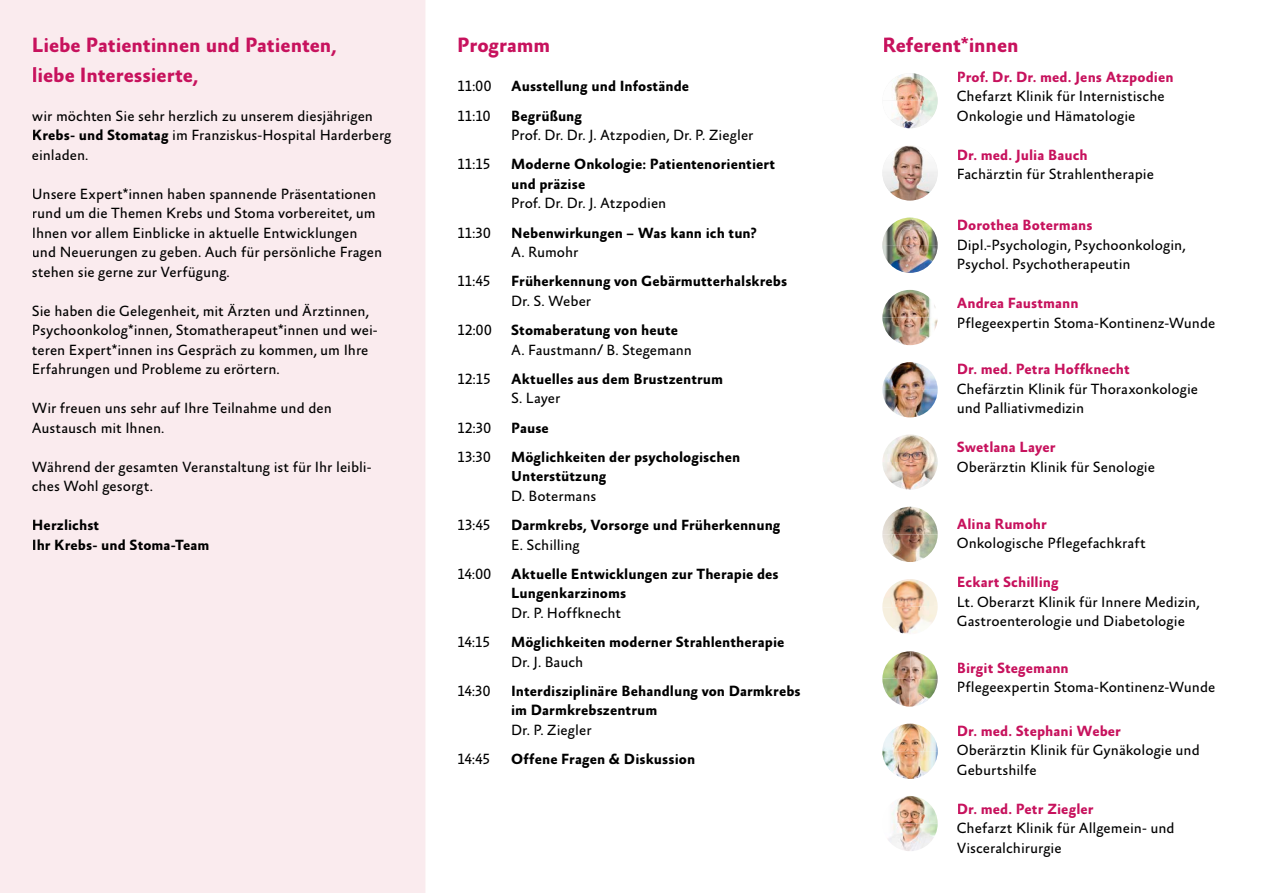
<style>
.page{position:relative;width:1263px;height:893px;background:#fff}
.page>*{position:absolute;margin:0;border:0;box-sizing:border-box;transform-origin:0 0}
.t1{font:700 21px/29.2px "Absara Sans TF";letter-spacing:-.005em;color:#c7125d}
.t2{font:15px/19.5px "Absara Sans TF";color:#000}
.t3{font:700 15px/19.5px "Absara Sans TF";letter-spacing:.005em;color:#000}
.t4{font:700 15px "Absara Sans TF";letter-spacing:.005em;color:#c7125d}
.s1{font-weight:700}
</style>
<div class="page">
<div style="left:0;top:0;width:425px;height:893px;background:#faebee"></div>
<div style="left:34px;top:37px;width:303px;height:19px;background:#faebee"></div>
<div style="left:33px;top:67px;width:165px;height:19px;background:#faebee"></div>
<div style="left:32px;top:110px;width:341px;height:15px;background:#faebee"></div>
<div style="left:33px;top:129px;width:135px;height:15px;background:#faebee"></div>
<div style="left:169px;top:129px;width:223px;height:15px;background:#faebee"></div>
<div style="left:33px;top:149px;width:55px;height:11px;background:#faebee"></div>
<div style="left:33px;top:188px;width:343px;height:14px;background:#faebee"></div>
<div style="left:33px;top:207px;width:343px;height:14px;background:#faebee"></div>
<div style="left:33px;top:227px;width:324px;height:15px;background:#faebee"></div>
<div style="left:33px;top:246px;width:349px;height:15px;background:#faebee"></div>
<div style="left:33px;top:266px;width:196px;height:15px;background:#faebee"></div>
<div style="left:33px;top:303px;width:336px;height:17px;background:#faebee"></div>
<div style="left:33px;top:324px;width:344px;height:15px;background:#faebee"></div>
<div style="left:32px;top:344px;width:336px;height:14px;background:#faebee"></div>
<div style="left:33px;top:363px;width:247px;height:15px;background:#faebee"></div>
<div style="left:32px;top:402px;width:300px;height:11px;background:#faebee"></div>
<div style="left:32px;top:422px;width:132px;height:11px;background:#faebee"></div>
<div style="left:32px;top:461px;width:339px;height:15px;background:#faebee"></div>
<div style="left:33px;top:480px;width:120px;height:15px;background:#faebee"></div>
<div style="left:33px;top:519px;width:196px;height:11px;background:#faebee"></div>
<div style="left:33px;top:539px;width:176px;height:11px;background:#faebee"></div>
<img style="left:882px;top:290px;width:56px;height:55px">
<img style="left:891px;top:73px;width:47px;height:55px">
<img style="left:882px;top:145px;width:56px;height:56px">
<img style="left:882px;top:218px;width:56px;height:55px">
<img style="left:882px;top:362px;width:56px;height:55px">
<img style="left:882px;top:507px;width:56px;height:55px">
<img style="left:882px;top:579px;width:56px;height:27px">
<img style="left:882px;top:606px;width:56px;height:28px">
<img style="left:882px;top:724px;width:56px;height:55px">
<img style="left:882px;top:651px;width:56px;height:56px">
<img style="left:888px;top:796px;width:50px;height:55px">
<img style="left:882px;top:434px;width:56px;height:56px">
<h1 class="t1" style="left:32px;top:32px;width:306px">Liebe Patientinnen und Patienten, liebe Interessierte,</h1>
<p class="t2" style="left:32px;top:106px;width:361px">wir möchten Sie sehr herzlich zu unserem diesjährigen<br><span class="s1">Krebs- und Stomatag</span> im Franziskus-Hospital Harderberg einladen.</p>
<p class="t2" style="left:32px;top:184px;width:352px">Unsere Expert*innen haben spannende Präsentationen rund um die Themen Krebs und Stoma vorbereitet, um Ihnen vor allem Einblicke in aktuelle Entwicklungen und Neuerungen zu geben. Auch für persönliche Fragen stehen sie gerne zur Verfügung.</p>
<p class="t2" style="left:32px;top:301px;width:347px">Sie haben die Gelegenheit, mit Ärzten und Ärztinnen, Psychoonkolog*innen, Stomatherapeut*innen und wei&shy;teren Expert*innen ins Gespräch zu kommen, um Ihre Erfahrungen und Probleme zu erörtern.</p>
<p class="t2" style="left:32px;top:399px;width:301px">Wir freuen uns sehr auf Ihre Teilnahme und den<br>Austausch mit Ihnen.</p>
<p class="t2" style="left:32px;top:457px;width:341px">Während der gesamten Veranstaltung ist für Ihr leibli&shy;ches Wohl gesorgt.</p>
<p class="t3" style="left:32px;top:516px;width:179px">Herzlichst<br>Ihr Krebs- und Stoma-Team</p>
<h1 class="t1" style="left:457px;top:32px;width:95px">Programm</h1>
<p class="t2" style="left:457px;top:77px;width:36px">11:00</p>
<p class="t3" style="left:511px;top:77px;width:179px">Ausstellung und Infostände</p>
<p class="t2" style="left:457px;top:106px;width:35px">11:10</p>
<p class="t3" style="left:511px;top:106px;width:72px">Begrüßung</p>
<p class="t2" style="left:511px;top:126px;width:244px">Prof. Dr. Dr. J. Atzpodien, Dr. P. Ziegler</p>
<p class="t2" style="left:457px;top:155px;width:35px">11:15</p>
<p class="t3" style="left:511px;top:155px;width:266px">Moderne Onkologie: Patientenorientiert und präzise</p>
<p class="t2" style="left:511px;top:194px;width:157px">Prof. Dr. Dr. J. Atzpodien</p>
<p class="t2" style="left:457px;top:223px;width:35px">11:30</p>
<p class="t3" style="left:511px;top:223px;width:247px">Nebenwirkungen – Was kann ich tun?</p>
<p class="t2" style="left:511px;top:243px;width:69px">A. Rumohr</p>
<p class="t2" style="left:457px;top:272px;width:35px">11:45</p>
<p class="t3" style="left:511px;top:272px;width:278px">Früherkennung von Gebärmutterhalskrebs</p>
<p class="t2" style="left:511px;top:292px;width:82px">Dr. S. Weber</p>
<p class="t2" style="left:457px;top:321px;width:36px">12:00</p>
<p class="t3" style="left:511px;top:321px;width:168px">Stomaberatung von heute</p>
<p class="t2" style="left:511px;top:340px;width:182px">A. Faustmann/ B. Stegemann</p>
<p class="t2" style="left:457px;top:370px;width:35px">12:15</p>
<p class="t3" style="left:511px;top:370px;width:214px">Aktuelles aus dem Brustzentrum</p>
<p class="t2" style="left:511px;top:389px;width:51px">S. Layer</p>
<p class="t2" style="left:457px;top:418px;width:36px">12:30</p>
<p class="t3" style="left:511px;top:418px;width:39px">Pause</p>
<p class="t2" style="left:457px;top:448px;width:35px">13:30</p>
<p class="t3" style="left:511px;top:448px;width:231px">Möglichkeiten der psychologischen<br>Unterstützung</p>
<p class="t2" style="left:511px;top:487px;width:87px">D. Botermans</p>
<p class="t2" style="left:457px;top:516px;width:35px">13:45</p>
<p class="t3" style="left:511px;top:516px;width:271px">Darmkrebs, Vorsorge und Früherkennung</p>
<p class="t2" style="left:511px;top:535px;width:70px">E. Schilling</p>
<p class="t2" style="left:457px;top:565px;width:36px">14:00</p>
<p class="t3" style="left:511px;top:565px;width:269px">Aktuelle Entwicklungen zur Therapie des<br>Lungenkarzinoms</p>
<p class="t2" style="left:511px;top:604px;width:111px">Dr. P. Hoffknecht</p>
<p class="t2" style="left:457px;top:633px;width:35px">14:15</p>
<p class="t3" style="left:511px;top:633px;width:275px">Möglichkeiten moderner Strahlentherapie</p>
<p class="t2" style="left:511px;top:652px;width:74px">Dr. J. Bauch</p>
<p class="t2" style="left:457px;top:682px;width:35px">14:30</p>
<p class="t3" style="left:511px;top:682px;width:291px">Interdisziplinäre Behandlung von Darmkrebs im Darmkrebszentrum</p>
<p class="t2" style="left:511px;top:721px;width:82px">Dr. P. Ziegler</p>
<p class="t2" style="left:457px;top:750px;width:35px">14:45</p>
<p class="t3" style="left:511px;top:750px;width:186px">Offene Fragen &amp; Diskussion</p>
<h1 class="t1" style="left:882px;top:32px;width:138px">Referent*innen</h1>
<p class="t4" style="left:957px;top:69px;width:218px">Prof. Dr. Dr. med. Jens Atzpodien</p>
<p class="t2" style="left:957px;top:87px;width:209px">Chefarzt Klinik für Internistische<br>Onkologie und Hämatologie</p>
<p class="t4" style="left:957px;top:147px;width:133px">Dr. med. Julia Bauch</p>
<p class="t2" style="left:957px;top:165px;width:199px">Fachärztin für Strahlentherapie</p>
<p class="t4" style="left:957px;top:217px;width:137px">Dorothea Botermans</p>
<p class="t2" style="left:957px;top:236px;width:230px">Dipl.-Psychologin, Psychoonkologin,<br>Psychol. Psychotherapeutin</p>
<p class="t4" style="left:957px;top:295px;width:123px">Andrea Faustmann</p>
<p class="t2" style="left:957px;top:314px;width:260px">Pflegeexpertin Stoma-Kontinenz-Wunde</p>
<p class="t4" style="left:957px;top:361px;width:175px">Dr. med. Petra Hoffknecht</p>
<p class="t2" style="left:957px;top:380px;width:243px">Chefärztin Klinik für Thoraxonkologie und Palliativmedizin</p>
<p class="t4" style="left:957px;top:439px;width:100px">Swetlana Layer</p>
<p class="t2" style="left:957px;top:458px;width:200px">Oberärztin Klinik für Senologie</p>
<p class="t4" style="left:957px;top:516px;width:92px">Alina Rumohr</p>
<p class="t2" style="left:957px;top:534px;width:190px">Onkologische Pflegefachkraft</p>
<p class="t4" style="left:957px;top:574px;width:103px">Eckart Schilling</p>
<p class="t2" style="left:957px;top:593px;width:244px">Lt. Oberarzt Klinik für Innere Medizin,<br>Gastroenterologie und Diabetologie</p>
<p class="t4" style="left:957px;top:660px;width:114px">Birgit Stegemann</p>
<p class="t2" style="left:957px;top:678px;width:260px">Pflegeexpertin Stoma-Kontinenz-Wunde</p>
<p class="t4" style="left:957px;top:723px;width:166px">Dr. med. Stephani Weber</p>
<p class="t2" style="left:957px;top:741px;width:245px">Oberärztin Klinik für Gynäkologie und<br>Geburtshilfe</p>
<p class="t4" style="left:957px;top:801px;width:138px">Dr. med. Petr Ziegler</p>
<p class="t2" style="left:957px;top:819px;width:219px">Chefarzt Klinik für Allgemein- und<br>Visceralchirurgie</p>
</div>
